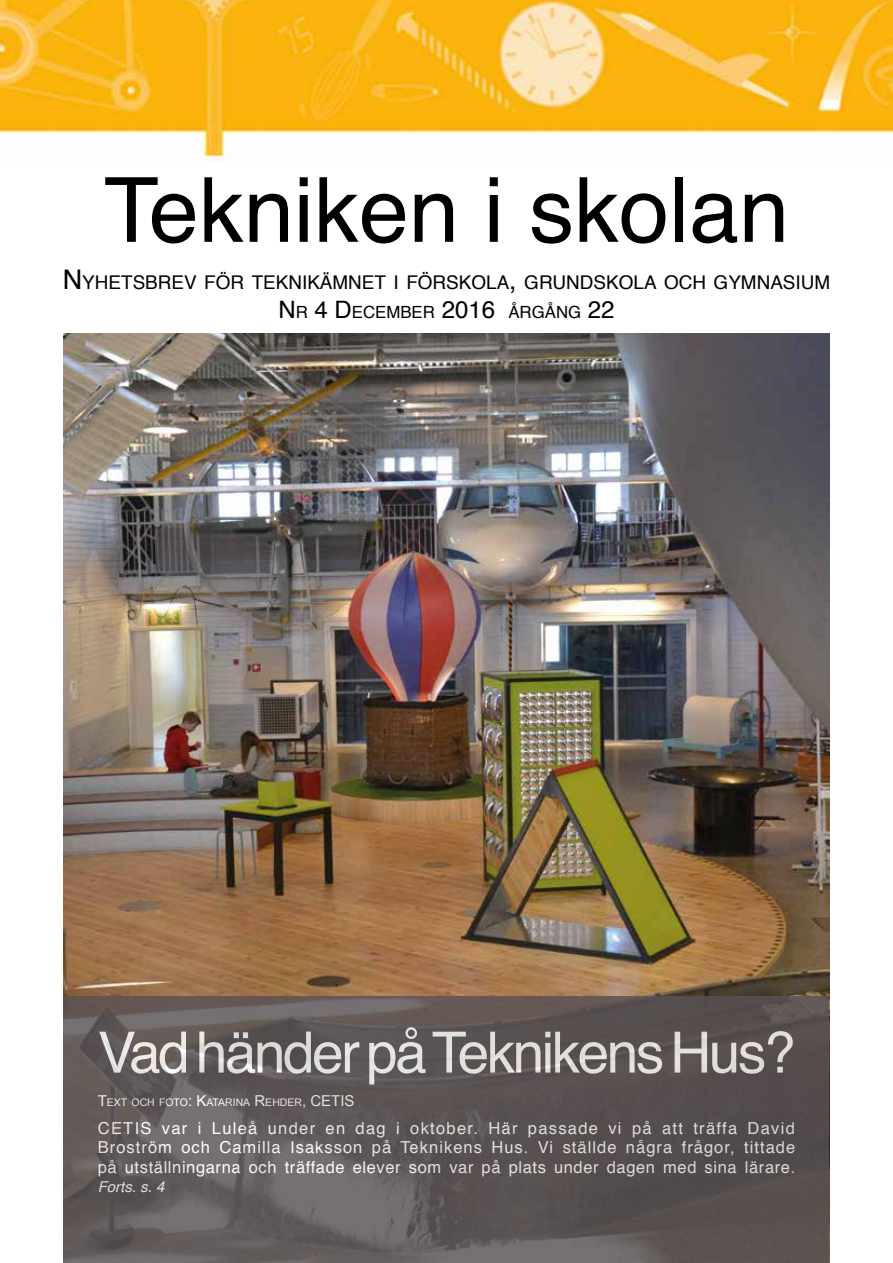
<style>
.page{position:relative;width:893px;height:1263px;background:#fff}
.page>*{position:absolute;margin:0;border:0;box-sizing:border-box;transform-origin:0 0}
.t1{font:90px "Helvetica";color:#000}
.t2{font:57px "Helvetica";letter-spacing:-.045em;color:#fff}
.t3{font:18.9px "Helvetica";color:#000}
.t4{font:16.8px "Helvetica";color:#000}
.t5{font:16.5px/19.5px "Helvetica";letter-spacing:.035em;color:#fff;text-align:justify}
.t6{font:italic 15px "Helvetica";color:#fff}
.t7{font:10.5px "Arial";color:#fff}
.s1{font-size:27px}
.s2{font-size:24px}
.s3{font-size:15px}
</style>
<div class="page">
<img style="left:0;top:0;width:893px;height:162px">
<img style="left:64px;top:334px;width:765px;height:662px">
<svg style="left:64px;top:996px;width:765px;height:267px;background:#5e5757"></svg>
<h1 class="t1" style="left:104px;top:141px;width:687px">Tekniken i skolan</h1>
<p class="t3" style="left:63px;top:268px;width:769px"><span class="s1">N</span>YHETSBREV FÖR TEKNIKÄMNET I FÖRSKOLA<span class="s1">,</span> GRUNDSKOLA OCH GYMNASIUM</p>
<p class="t4" style="left:278px;top:299px;width:338px"><span class="s2">N</span>R <span class="s2">4 D</span>ECEMBER <span class="s2">2016</span> ÅRGÅNG <span class="s2">22</span></p>
<h2 class="t2" style="left:98px;top:1008px;width:699px">Vad händer på Teknikens Hus?</h2>
<p class="t7" style="left:98px;top:1095px;width:258px"><span class="s3">T</span>EXT OCH FOTO<span class="s3">: K</span>ATARINA <span class="s3">R</span>EHDER<span class="s3">, CETIS</span></p>
<p class="t5" style="left:98px;top:1118px;width:699px">CETIS var i Luleå under en dag i oktober. Här passade vi på att träffa David Broström och Camilla Isaksson på Teknikens Hus. Vi ställde några frågor, tittade på utställningarna och träffade elever som var på plats under dagen med sina lärare.</p>
<p class="t6" style="left:98px;top:1175px;width:68px">Forts. s. 4</p>
</div>
